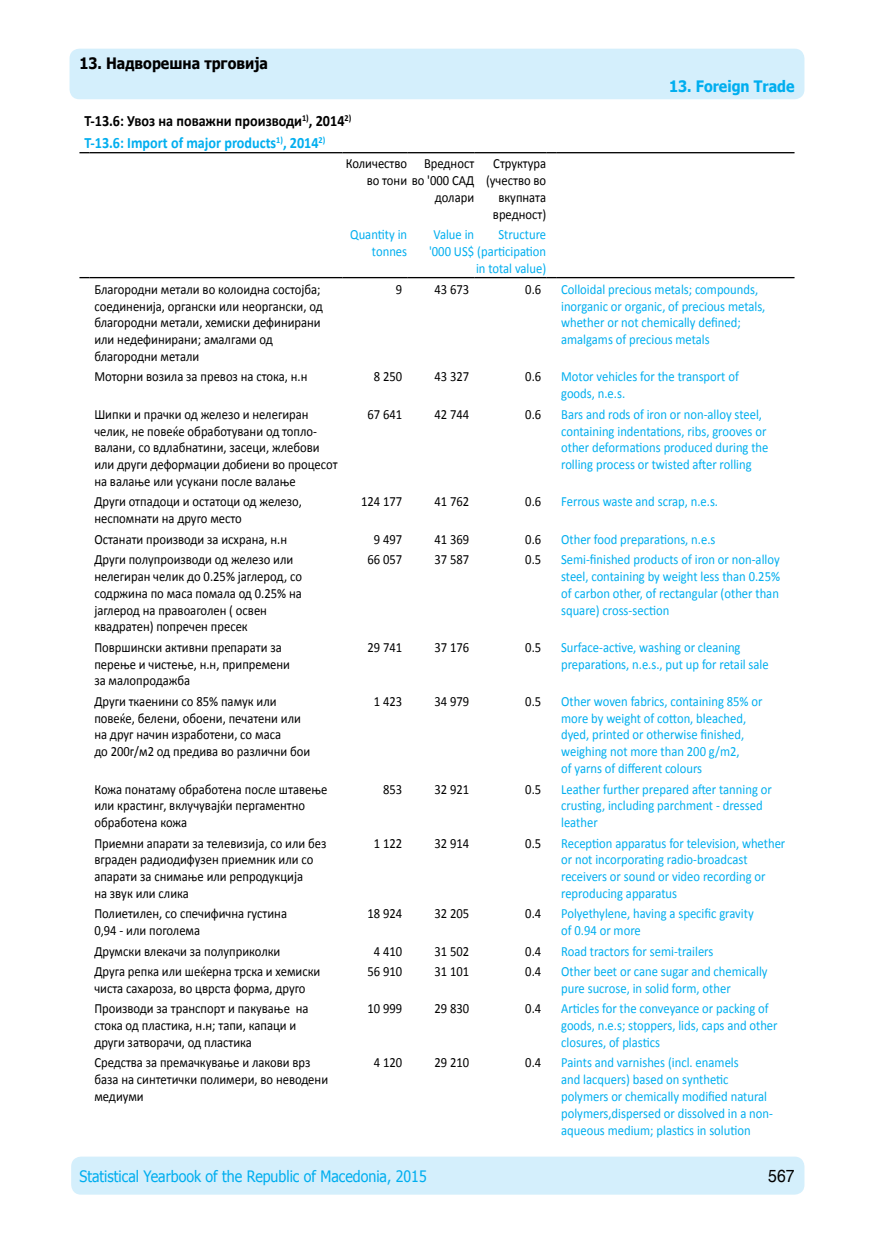
<style>
.page{position:relative;width:874px;height:1241px;background:#fff}
.page>*{position:absolute;margin:0;border:0;box-sizing:border-box;transform-origin:0 0}
.t1{font:17.5px "MACC Swiss";color:#000;scale:.9 1}
.t2{font:700 15.75px/21.7px "Calibri";color:#000;scale:.9 1}
.t3{font:15.75px "Tahoma";color:#00aeef;scale:.9 1}
.t4{font:700 15.75px "Tahoma";color:#000;scale:.9 1}
.t5{font:700 15.75px "Tahoma";color:#00aeef;scale:.9 1}
.t6{font:14px/16.8px "Calibri";color:#000;scale:.9 1}
.t7{font:14px/16.8px "Calibri";color:#00aeef;scale:.9 1}
.s1{color:#00aeef}
</style>
<div class="page">
<div style="left:69px;top:49px;width:735px;height:50px;background:#d4effc;border-radius:10px"></div>
<div style="left:71px;top:1156px;width:733px;height:38px;background:#d4effc;border-radius:10px"></div>
<hr style="left:342px;top:152px;width:65px;height:1px;background:#000">
<hr style="left:407px;top:152px;width:67px;height:1px;background:#000">
<hr style="left:474px;top:152px;width:72px;height:1px;background:#000">
<hr style="left:556px;top:152px;width:238px;height:1px;background:#000">
<hr style="left:89px;top:152px;width:253px;height:1px;background:#000">
<hr style="left:342px;top:277px;width:65px;height:1px;background:#000">
<hr style="left:407px;top:277px;width:67px;height:1px;background:#000">
<hr style="left:474px;top:277px;width:72px;height:1px;background:#000">
<hr style="left:89px;top:277px;width:253px;height:1px;background:#000">
<hr style="left:556px;top:277px;width:238px;height:1px;background:#000">
<p class="t4" style="left:79px;top:52px;width:211px">13. Надворешна трговија</p>
<p class="t2" style="left:84px;top:109px;width:298px">T-13.6: Увоз на поважни производи<sup>1)</sup>, 2014<sup>2)<br></sup><span class="s1">T-13.6: Import of major products</span><sup>1)</sup><span class="s1">, 2014</span><sup>2)</sup></p>
<p class="t6" style="left:366px;top:154px;width:121px;text-indent:-21px">Количество<br>во тони во '000 САД</p>
<p class="t6" style="left:424px;top:154px;width:57px">Вредност</p>
<p class="t6" style="left:435px;top:188px;width:45px">долари</p>
<p class="t6" style="left:486px;top:154px;width:68px;text-align:right">Структура (учество во вкупната вредност)</p>
<p class="t7" style="left:350px;top:225px;width:65px;text-align:right">Quantity in tonnes</p>
<p class="t7" style="left:429px;top:225px;width:131px;text-indent:4px">Value in<br>'000 US$ (participation</p>
<p class="t7" style="left:498px;top:225px;width:54px">Structure</p>
<p class="t7" style="left:476px;top:259px;width:79px">in total value)</p>
<p class="t5" style="left:668px;top:75px;width:141px">13. Foreign Trade</p>
<p class="t6" style="left:94px;top:280px;width:255px">Благородни метали во колоидна состојба; соединенија, органски или неоргански, од благородни метали, хемиски дефинирани или недефинирани; амалгами од благородни метали</p>
<p class="t6" style="left:395px;top:280px;width:9px">9</p>
<p class="t6" style="left:434px;top:280px;width:40px">43 673</p>
<p class="t6" style="left:525px;top:280px;width:19px">0.6</p>
<p class="t7" style="left:561px;top:280px;width:228px">Colloidal precious metals; compounds, inorganic or organic, of precious metals, whether or not chemically defined; amalgams of precious metals</p>
<p class="t6" style="left:94px;top:367px;width:238px">Моторни возила за превоз на стока, н.н</p>
<p class="t6" style="left:373px;top:367px;width:33px">8 250</p>
<p class="t6" style="left:434px;top:367px;width:40px">43 327</p>
<p class="t6" style="left:525px;top:367px;width:19px">0.6</p>
<p class="t7" style="left:561px;top:367px;width:199px">Motor vehicles for the transport of goods, n.e.s.</p>
<p class="t6" style="left:94px;top:405px;width:272px">Шипки и прачки од железо и нелегиран челик, не повеќе обработувани од топло&shy;валани, со вдлабнатини, засеци, жлебови или други деформации добиени во процесот на валање или усукани после валање</p>
<p class="t6" style="left:367px;top:405px;width:40px">67 641</p>
<p class="t6" style="left:434px;top:405px;width:40px">42 744</p>
<p class="t6" style="left:525px;top:405px;width:19px">0.6</p>
<p class="t7" style="left:561px;top:405px;width:232px">Bars and rods of iron or non-alloy steel, containing indentations, ribs, grooves or other deformations produced during the rolling process or twisted after rolling</p>
<p class="t6" style="left:94px;top:492px;width:232px">Други отпадоци и остатоци од железо, неспомнати на друго место</p>
<p class="t6" style="left:361px;top:492px;width:47px">124 177</p>
<p class="t6" style="left:434px;top:492px;width:40px">41 762</p>
<p class="t6" style="left:525px;top:492px;width:19px">0.6</p>
<p class="t7" style="left:561px;top:492px;width:176px">Ferrous waste and scrap, n.e.s.</p>
<p class="t6" style="left:94px;top:530px;width:216px">Останати производи за исхрана, н.н</p>
<p class="t6" style="left:373px;top:530px;width:33px">9 497</p>
<p class="t6" style="left:434px;top:530px;width:40px">41 369</p>
<p class="t6" style="left:525px;top:530px;width:19px">0.6</p>
<p class="t7" style="left:561px;top:530px;width:173px">Other food preparations, n.e.s</p>
<p class="t6" style="left:94px;top:550px;width:232px">Други полупроизводи од железо или нелегиран челик до 0.25% јаглерод, со содржина по маса помала од 0.25% на јаглерод на правоаголен ( освен квадратен) попречен пресек</p>
<p class="t6" style="left:367px;top:550px;width:40px">66 057</p>
<p class="t6" style="left:434px;top:550px;width:40px">37 587</p>
<p class="t6" style="left:525px;top:550px;width:19px">0.5</p>
<p class="t7" style="left:561px;top:550px;width:245px;text-align:justify">Semi-finished products of iron or non-alloy steel, containing by weight less than 0.25% of carbon other, of rectangular (other than square) cross-section</p>
<p class="t6" style="left:94px;top:638px;width:219px">Површински активни препарати за перење и чистење, н.н, припремени за малопродажба</p>
<p class="t6" style="left:367px;top:638px;width:40px">29 741</p>
<p class="t6" style="left:434px;top:638px;width:40px">37 176</p>
<p class="t6" style="left:525px;top:638px;width:19px">0.5</p>
<p class="t7" style="left:561px;top:638px;width:232px">Surface-active, washing or cleaning preparations, n.e.s., put up for retail sale</p>
<p class="t6" style="left:94px;top:692px;width:241px">Други ткаенини со 85% памук или повеќе, белени, обоени, печатени или на друг начин изработени, со маса<br>до 200г/м2 од предива во различни бои</p>
<p class="t6" style="left:373px;top:692px;width:33px">1 423</p>
<p class="t6" style="left:434px;top:692px;width:40px">34 979</p>
<p class="t6" style="left:525px;top:692px;width:19px">0.5</p>
<p class="t7" style="left:561px;top:692px;width:225px">Other woven fabrics, containing 85% or more by weight of cotton, bleached, dyed, printed or otherwise finished, weighing not more than 200 g/m2,<br>of yarns of different colours</p>
<p class="t6" style="left:94px;top:779px;width:260px">Кожа понатаму обработена после штавење или крастинг, вклучувајќи пергаментно обработена кожа</p>
<p class="t6" style="left:383px;top:779px;width:23px">853</p>
<p class="t6" style="left:434px;top:779px;width:40px">32 921</p>
<p class="t6" style="left:525px;top:779px;width:19px">0.5</p>
<p class="t7" style="left:561px;top:779px;width:235px">Leather further prepared after tanning or crusting, including parchment - dressed leather</p>
<p class="t6" style="left:94px;top:833px;width:259px">Приемни апарати за телевизија, со или без вграден радиодифузен приемник или со апарати за снимање или репродукција<br>на звук или слика</p>
<p class="t6" style="left:373px;top:833px;width:33px">1 122</p>
<p class="t6" style="left:434px;top:833px;width:40px">32 914</p>
<p class="t6" style="left:525px;top:833px;width:19px">0.5</p>
<p class="t7" style="left:561px;top:833px;width:250px">Reception apparatus for television, whether or not incorporating radio-broadcast receivers or sound or video recording or reproducing apparatus</p>
<p class="t6" style="left:94px;top:904px;width:215px">Полиетилен, со спечифична густина<br>0,94 - или поголема</p>
<p class="t6" style="left:367px;top:904px;width:40px">18 924</p>
<p class="t6" style="left:434px;top:904px;width:40px">32 205</p>
<p class="t6" style="left:525px;top:904px;width:19px">0.4</p>
<p class="t7" style="left:561px;top:904px;width:215px">Polyethylene, having a specific gravity of 0.94 or more</p>
<p class="t6" style="left:94px;top:941px;width:208px">Друмски влекачи за полуприколки</p>
<p class="t6" style="left:373px;top:941px;width:33px">4 410</p>
<p class="t6" style="left:434px;top:941px;width:40px">31 502</p>
<p class="t6" style="left:525px;top:941px;width:19px">0.4</p>
<p class="t7" style="left:561px;top:941px;width:171px">Road tractors for semi-trailers</p>
<p class="t6" style="left:94px;top:962px;width:252px">Друга репка или шеќерна трска и хемиски чиста сахароза, во цврста форма, друго</p>
<p class="t6" style="left:367px;top:962px;width:40px">56 910</p>
<p class="t6" style="left:434px;top:962px;width:40px">31 101</p>
<p class="t6" style="left:525px;top:962px;width:19px">0.4</p>
<p class="t7" style="left:561px;top:962px;width:231px">Other beet or cane sugar and chemically pure sucrose, in solid form, other</p>
<p class="t6" style="left:94px;top:999px;width:239px">Производи за транспорт и пакување на стока од пластика, н.н; тапи, капаци и други затворачи, од пластика</p>
<p class="t6" style="left:367px;top:999px;width:40px">10 999</p>
<p class="t6" style="left:434px;top:999px;width:40px">29 830</p>
<p class="t6" style="left:525px;top:999px;width:19px">0.4</p>
<p class="t7" style="left:561px;top:999px;width:242px">Articles for the conveyance or packing of goods, n.e.s; stoppers, lids, caps and other closures, of plastics</p>
<p class="t6" style="left:94px;top:1053px;width:261px">Средства за премачкување и лакови врз база на синтетички полимери, во неводени медиуми</p>
<p class="t6" style="left:373px;top:1053px;width:33px">4 120</p>
<p class="t6" style="left:434px;top:1053px;width:40px">29 210</p>
<p class="t6" style="left:525px;top:1053px;width:19px">0.4</p>
<p class="t7" style="left:561px;top:1053px;width:237px">Paints and varnishes (incl. enamels<br>and lacquers) based on synthetic polymers or chemically modified natural polymers,dispersed or dissolved in a non&shy;aqueous medium; plastics in solution</p>
<p class="t3" style="left:79px;top:1165px;width:387px">Statistical Yearbook of the Republic of Macedonia, 2015</p>
<p class="t1" style="left:767px;top:1165px;width:31px">567</p>
</div>
